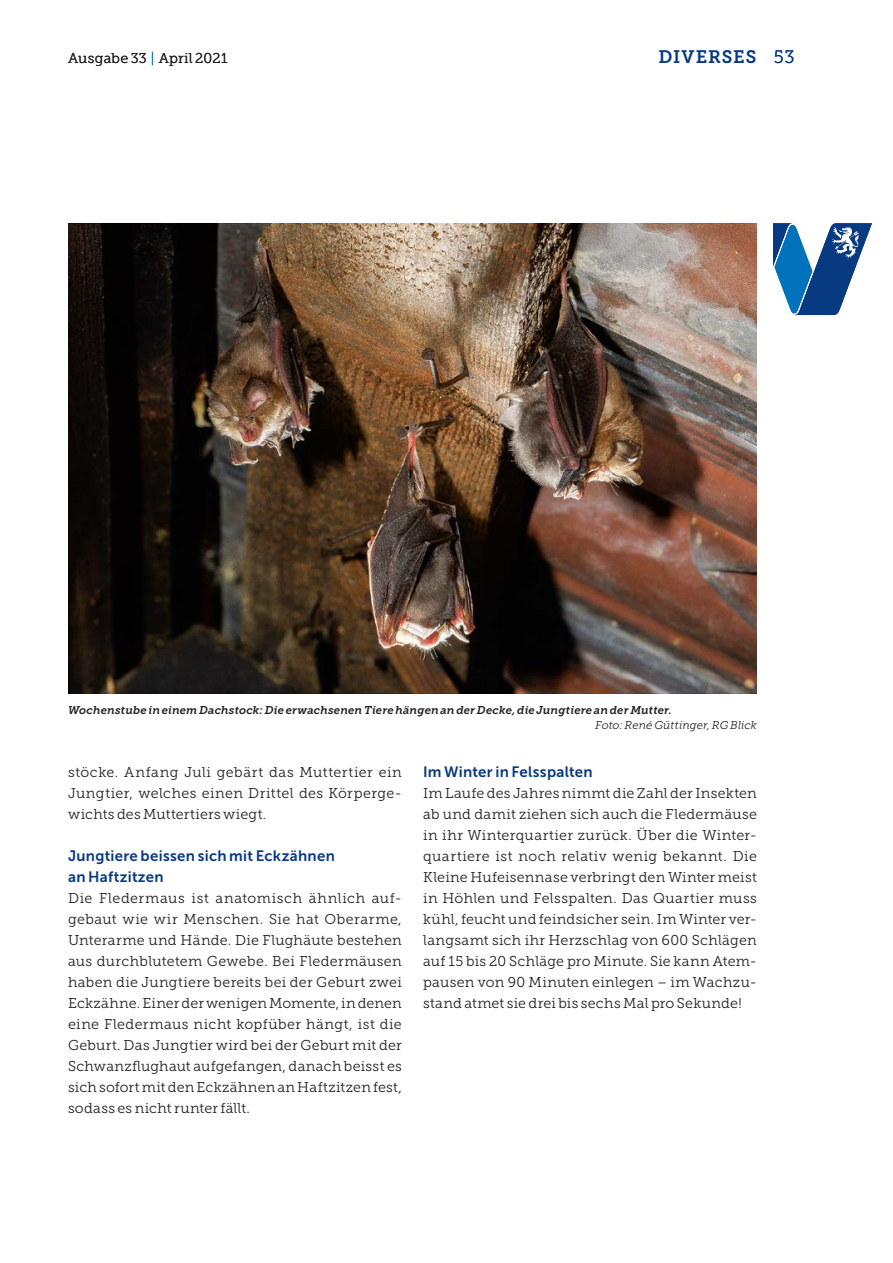
<style>
.page{position:relative;width:893px;height:1263px;background:#fff}
.page>*{position:absolute;margin:0;border:0;box-sizing:border-box;transform-origin:0 0}
.t1{font:18px "Museo Slab 700";letter-spacing:.05em;color:#083a82}
.t2{font:15px/21px "Museo Sans 700";letter-spacing:.02em;color:#083a82}
.t3{font:14.25px/21px "Museo Slab 300";letter-spacing:.02em;color:#231f20;text-align:justify}
.t4{font:italic 11.25px "Museo Slab 700";letter-spacing:.01em;color:#231f20}
.t5{font:italic 11.25px "Museo Slab 300";letter-spacing:.01em;color:#231f20}
.s1{color:#0072bc}
.s2{font-family:"Museo Slab 300"}
</style>
<div class="page">
<svg style="left:774px;top:223px;width:98px;height:92px"></svg>
<img style="left:68px;top:223px;width:689px;height:470px">
<p class="t3" style="left:68px;top:48px;width:161px">Ausgabe 33 <span class="s1">|</span> April 2021</p>
<p class="t1" style="left:659px;top:47px;width:137px">DIVERSES <span class="s2">53</span></p>
<p class="t4" style="left:68px;top:704px;width:605px">Wochenstube in einem Dachstock: Die erwachsenen Tiere hängen an der Decke, die Jungtiere an der Mutter.</p>
<p class="t5" style="left:595px;top:719px;width:163px">Foto: René Güttinger, RG Blick</p>
<p class="t3" style="left:68px;top:762px;width:335px">stöcke. Anfang Juli gebärt das Muttertier ein Jungtier, welches einen Drittel des Körperge&shy;wichts des Muttertiers wiegt.</p>
<p class="t2" style="left:68px;top:845px;width:268px">Jungtiere beissen sich mit Eckzähnen an Haftzitzen</p>
<p class="t3" style="left:68px;top:888px;width:335px">Die Fledermaus ist anatomisch ähnlich auf&shy;gebaut wie wir Menschen. Sie hat Oberarme, Unterarme und Hände. Die Flughäute bestehen aus durchblutetem Gewebe. Bei Fledermäusen haben die Jungtiere bereits bei der Geburt zwei Eckzähne. Einer der wenigen Momente, in denen eine Fledermaus nicht kopfüber hängt, ist die Geburt. Das Jungtier wird bei der Geburt mit der Schwanzflughaut aufgefangen, danach beisst es sich sofort mit den Eckzähnen an Haftzitzen fest, sodass es nicht runter fällt.</p>
<p class="t2" style="left:423px;top:761px;width:171px">Im Winter in Felsspalten</p>
<p class="t3" style="left:423px;top:783px;width:335px">Im Laufe des Jahres nimmt die Zahl der Insekten ab und damit ziehen sich auch die Fledermäuse in ihr Winterquartier zurück. Über die Winter&shy;quartiere ist noch relativ wenig bekannt. Die Kleine Hufeisennase verbringt den Winter meist in Höhlen und Felsspalten. Das Quartier muss kühl, feucht und feindsicher sein. Im Winter ver&shy;langsamt sich ihr Herzschlag von 600 Schlägen auf 15 bis 20 Schläge pro Minute. Sie kann Atem&shy;pausen von 90 Minuten einlegen – im Wachzu&shy;stand atmet sie drei bis sechs Mal pro Sekunde!</p>
</div>
